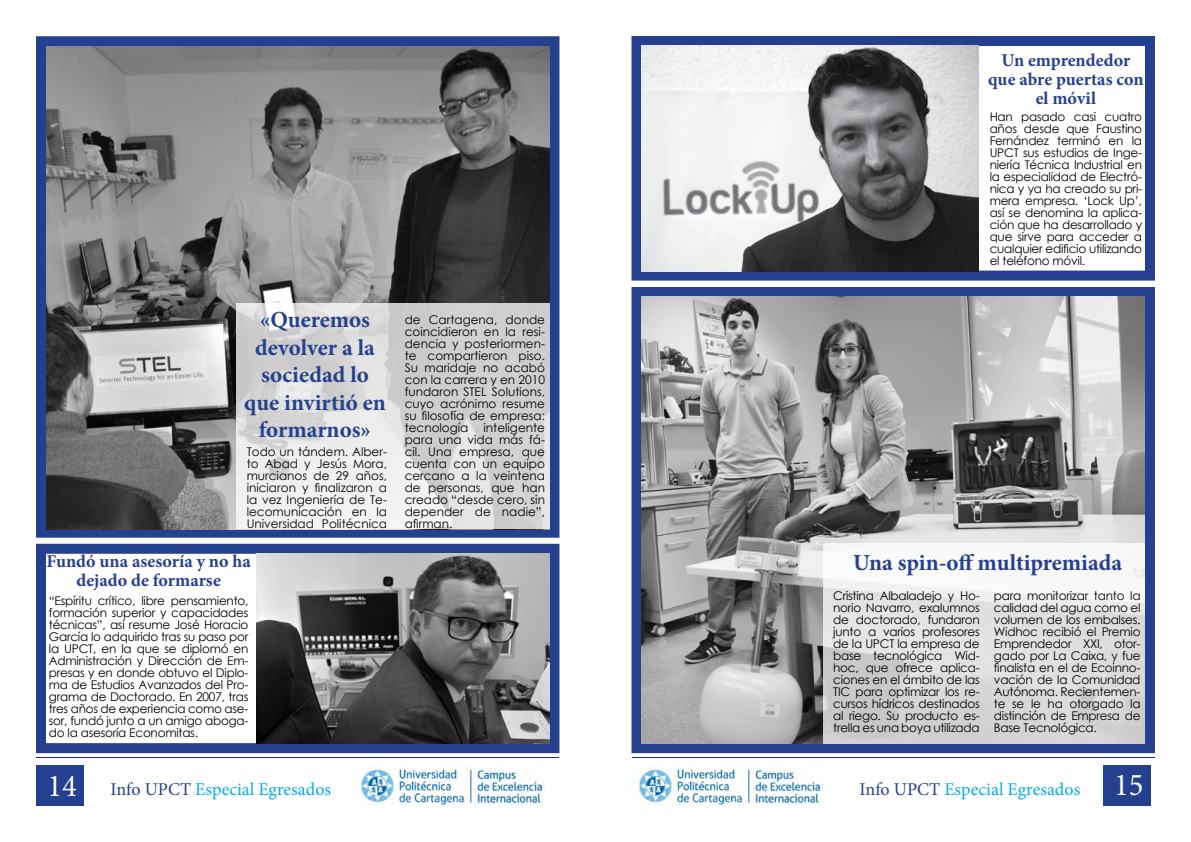
<style>
.page{position:relative;width:1191px;height:842px;background:#fff}
.page>*{position:absolute;margin:0;border:0;box-sizing:border-box;transform-origin:0 0}
.t1{font:31.8px "Minion Pro";color:#fff;scale:.96 1}
.t2{font:700 23px/27.6px "Minion Pro";color:#25408f;text-align:center}
.t3{font:700 18px/19px "Minion Pro";color:#25408f;text-align:center}
.t4{font:18px "Minion Pro";color:#00aeef}
.t5{font:12px/12px "Century Gothic";letter-spacing:-.02em;color:#000;text-align:justify}
.s1{color:#25408f}
</style>
<div class="page">
<div style="left:36px;top:36px;width:523px;height:502px;border:10px solid #25408f"></div>
<div style="left:631px;top:36px;width:524px;height:245px;border:10px solid #25408f"></div>
<img style="left:46px;top:46px;width:503px;height:483px">
<div style="left:631px;top:287px;width:524px;height:466px;border:10px solid #25408f"></div>
<div style="left:36px;top:544px;width:523px;height:209px;border:10px solid #25408f"></div>
<img style="left:256px;top:554px;width:293px;height:190px">
<img style="left:641px;top:46px;width:337px;height:225px">
<img style="left:641px;top:296px;width:504px;height:448px">
<svg style="left:236px;top:303px;width:313px;height:226px;fill:#d3d3d3"></svg>
<svg style="left:823px;top:544px;width:322px;height:200px"></svg>
<div style="left:36px;top:765px;width:48px;height:40px;background:#25408f"></div>
<div style="left:1102px;top:765px;width:48px;height:41px;background:#25408f"></div>
<hr style="left:36px;top:757px;width:523px;height:1px;background:#1d2b7a">
<hr style="left:632px;top:757px;width:522px;height:1px;background:#1d2b7a">
<img style="left:361px;top:767px;width:184px;height:38px">
<img style="left:639px;top:767px;width:184px;height:38px">
<h3 class="t3" style="left:988px;top:50px;width:157px">Un emprendedor que abre puertas con el móvil</h3>
<h2 class="t2" style="left:244px;top:305px;width:143px">«Queremos devolver a la sociedad lo que invirtió en formarnos»</h2>
<p class="t5" style="left:247px;top:445px;width:142px">Todo un tándem. Alber&shy;to Abad y Jesús Mora, murcianos de 29 años, iniciaron y finalizaron a la vez Ingeniería de Te&shy;lecomunicación en la Universidad Politécnica</p>
<h3 class="t3" style="left:46px;top:552px;width:206px">Fundó una asesoría y no ha dejado de formarse</h3>
<p class="t5" style="left:49px;top:594px;width:201px">“Espíritu crítico, libre pensamiento, formación superior y capacidades técnicas”, así resume José Horacio García lo adquirido tras su paso por la UPCT, en la que se diplomó en Administración y Dirección de Em&shy;presas y en donde obtuvo el Diplo&shy;ma de Estudios Avanzados del Pro&shy;grama de Doctorado. En 2007, tras tres años de experiencia como ase&shy;sor, fundó junto a un amigo aboga&shy;do la asesoría Economitas.</p>
<p class="t5" style="left:405px;top:313px;width:142px">de Cartagena, donde coincidieron en la resi&shy;dencia y posteriormen&shy;te compartieron piso.<br>Su maridaje no acabó con la carrera y en 2010 fundaron STEL Solutions, cuyo acrónimo resume su filosofía de empresa: tecnología</p>
<p class="t5" style="left:405px;top:421px;width:142px;text-indent:79px">inteligente para una vida más fá&shy;cil. Una empresa, que cuenta con un equipo cercano a la veintena de personas, que han creado “desde cero, sin depender de nadie”, afirman.</p>
<p class="t5" style="left:989px;top:110px;width:154px">Han pasado casi cuatro años desde que Faustino Fernández terminó en la UPCT sus estudios de Inge&shy;niería Técnica Industrial en la especialidad de Electró&shy;nica y ya ha creado su pri&shy;mera empresa. ‘Lock Up’, así se denomina la aplica&shy;ción que ha desarrollado y que sirve para acceder a cualquier edificio utilizando el teléfono móvil.</p>
<h2 class="t2" style="left:853px;top:549px;width:271px">Una spin-off multipremiada</h2>
<p class="t5" style="left:833px;top:589px;width:148px">Cristina Albaladejo y Ho&shy;norio Navarro, exalumnos de doctorado, fundaron junto a varios profesores de la UPCT la empresa de base tecnológica Wid&shy;hoc, que ofrece aplica&shy;ciones en el ámbito de las TIC para optimizar los re&shy;cursos hídricos destinados al riego. Su producto es&shy;trella es una boya utilizada</p>
<p class="t5" style="left:994px;top:589px;width:148px">para monitorizar tanto la calidad del agua como el volumen de los embalses.<br>Widhoc recibió el Premio Emprendedor XXI, otor&shy;gado por La Caixa, y fue finalista en el de Ecoinno&shy;vación de la Comunidad Autónoma. Recientemen&shy;te se le ha otorgado la distinción de Empresa de Base Tecnológica.</p>
<h1 class="t1" style="left:47px;top:764px;width:32px">14</h1>
<h1 class="t1" style="left:1114px;top:763px;width:32px">15</h1>
<h3 class="t4" style="left:111px;top:777px;width:222px"><span class="s1">Info UPCT</span> Especial Egresados</h3>
<h3 class="t4" style="left:859px;top:777px;width:222px"><span class="s1">Info UPCT</span> Especial Egresados</h3>
</div>
